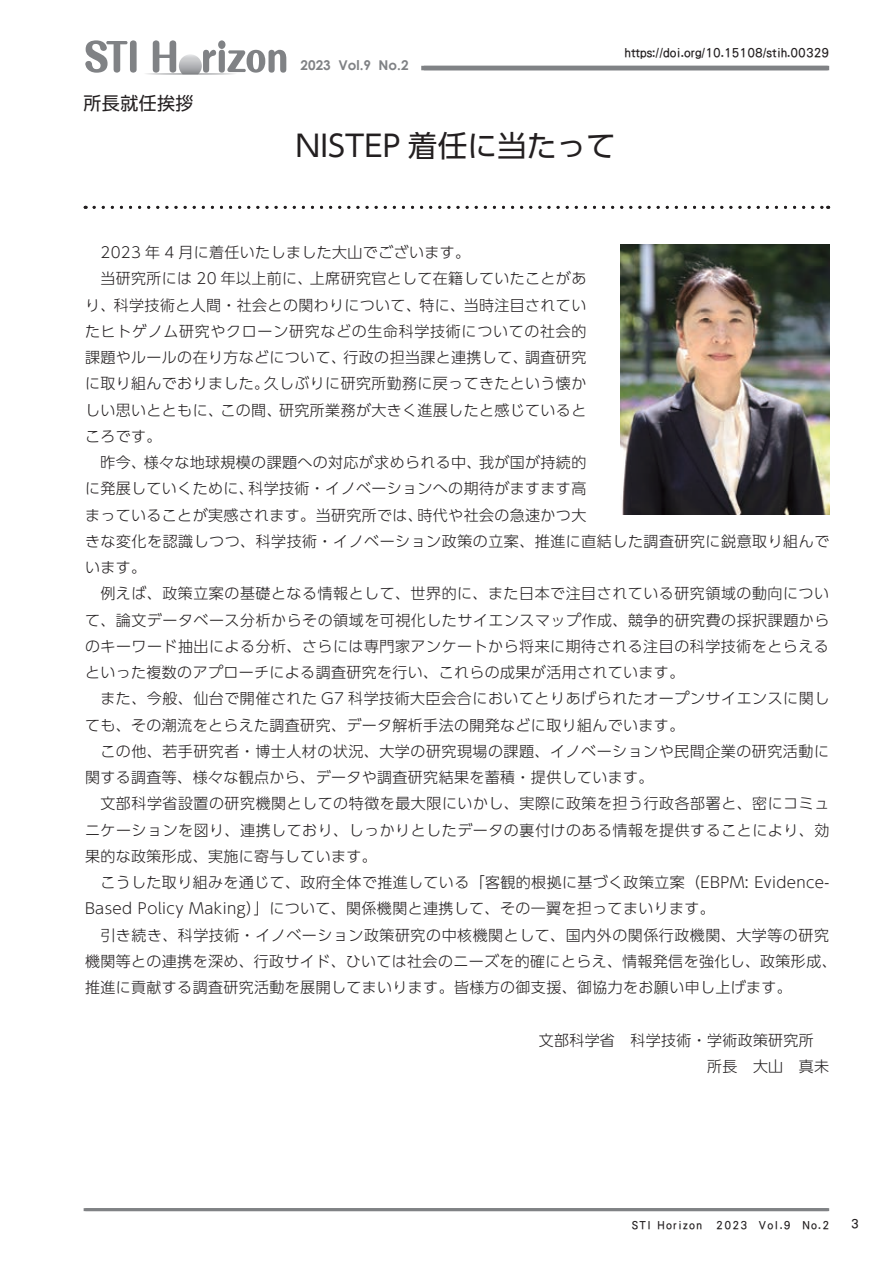
<style>
.page{position:relative;width:893px;height:1263px;background:#fff}
.page>*{position:absolute;margin:0;border:0;box-sizing:border-box;transform-origin:0 0}
.t1{font:29.7px "UD Shin Go Pro";color:#231f20}
.t2{font:18px "UD Shin Go Pro";letter-spacing:.02em;color:#231f20}
.t3{font:300 15px/26.2px "UD Shin Go Pro";letter-spacing:.025em;color:#231f20}
.t4{font:13.5px "DF Gothic P Std W5";color:#231f20}
.t5{font:700 13.5px "Century Gothic";color:#808285}
.t6{font:12px "DF Gothic P Std W5";letter-spacing:.1em;color:#231f20}
</style>
<div class="page">
<svg style="left:421px;top:66px;width:408px;height:4px"></svg>
<svg style="left:85px;top:40px;width:52px;height:33px"></svg>
<svg style="left:146px;top:40px;width:140px;height:35px"></svg>
<hr style="left:84px;top:1208px;width:744px;height:3px;background:#808285">
<hr style="left:424px;top:66px;width:404px;height:4px;background:#808285">
<img style="left:620px;top:245px;width:209px;height:270px">
<svg style="left:94px;top:206px;width:735px;height:3px"></svg>
<p class="t2" style="left:84px;top:88px;width:111px">所長就任挨拶</p>
<p class="t5" style="left:301px;top:57px;width:110px">2023 Vol.9 No.2</p>
<p class="t4" style="left:625px;top:45px;width:206px">https://doi.org/10.15108/stih.00329</p>
<h1 class="t1" style="left:295px;top:122px;width:322px">NISTEP 着任に当たって</h1>
<p class="t3" style="left:85px;top:239px;width:753px">　2023 年 4 月に着任いたしました大山でございます。<br>　当研究所には 20 年以上前に、上席研究官として在籍していたことがあ<br>り、科学技術と人間・社会との関わりについて、特に、当時注目されてい<br>たヒトゲノム研究やクローン研究などの生命科学技術についての社会的<br>課題やルールの在り方などについて、行政の担当課と連携して、調査研究<br>に取り組んでおりました。久しぶりに研究所勤務に戻ってきたという懐か<br>しい思いとともに、この間、研究所業務が大きく進展したと感じていると<br>ころです。<br>　昨今、様々な地球規模の課題への対応が求められる中、我が国が持続的<br>に発展していくために、科学技術・イノベーションへの期待がますます高<br>まっていることが実感されます。当研究所では、時代や社会の急速かつ大<br>きな変化を認識しつつ、科学技術・イノベーション政策の立案、推進に直結した調査研究に鋭意取り組んでいます。<br>　例えば、政策立案の基礎となる情報として、世界的に、また日本で注目されている研究領域の動向について、論文データベース分析からその領域を可視化したサイエンスマップ作成、競争的研究費の採択課題からのキーワード抽出による分析、さらには専門家アンケートから将来に期待される注目の科学技術をとらえるといった複数のアプローチによる調査研究を行い、これらの成果が活用されています。<br>　また、今般、仙台で開催された G7 科学技術大臣会合においてとりあげられたオープンサイエンスに関しても、その潮流をとらえた調査研究、データ解析手法の開発などに取り組んでいます。<br>　この他、若手研究者・博士人材の状況、大学の研究現場の課題、イノベーションや民間企業の研究活動に関する調査等、様々な観点から、データや調査研究結果を蓄積・提供しています。<br>　文部科学省設置の研究機関としての特徴を最大限にいかし、実際に政策を担う行政各部署と、密にコミュニケーションを図り、連携しており、しっかりとしたデータの裏付けのある情報を提供することにより、効果的な政策形成、実施に寄与しています。<br>　こうした取り組みを通じて、政府全体で推進している「客観的根拠に基づく政策立案（EBPM: Evidence-Based Policy Making）」について、関係機関と連携して、その一翼を担ってまいります。<br>　引き続き、科学技術・イノベーション政策研究の中核機関として、国内外の関係行政機関、大学等の研究機関等との連携を深め、行政サイド、ひいては社会のニーズを的確にとらえ、情報発信を強化し、政策形成、推進に貢献する調査研究活動を展開してまいります。皆様方の御支援、御協力をお願い申し上げます。</p>
<p class="t3" style="left:539px;top:1026px;width:292px;text-align:right">文部科学省　科学技術・学術政策研究所　所長　大山　真未</p>
<p class="t6" style="left:632px;top:1218px;width:199px">STI Horizon　2023 Vol.9 No.2</p>
<p class="t4" style="left:851px;top:1216px;width:9px">3</p>
</div>
